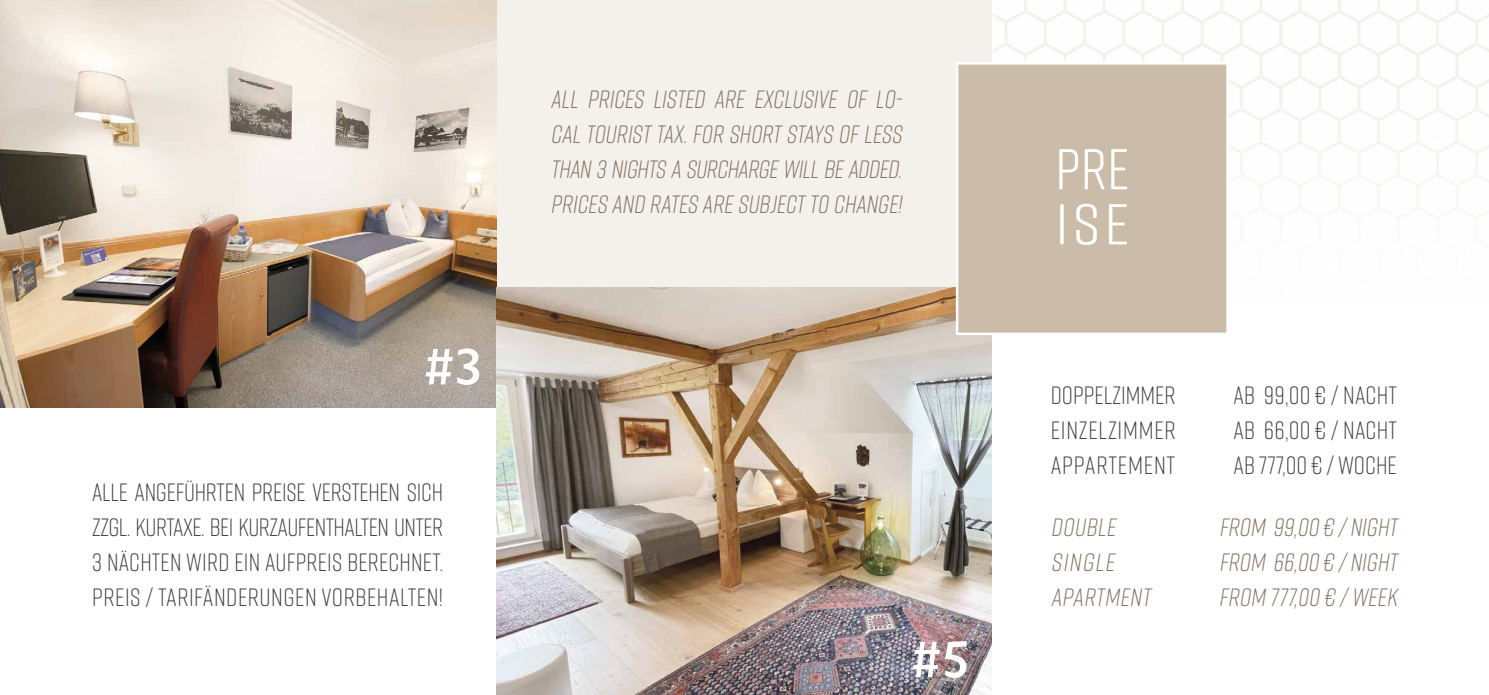
<style>
.page{position:relative;width:1489px;height:695px;background:#fff}
.page>*{position:absolute;margin:0;border:0;box-sizing:border-box;transform-origin:0 0}
.t1{font:57.5px/55px "Rift Soft";letter-spacing:.04em;color:#fff}
.t2{font:600 50px "Novel Sans Pro";color:#fff}
.t3{font:300 25px/35px "Rift Soft";letter-spacing:.01em;color:#3c3c3b;text-align:justify}
.t4{font:italic 300 25px/35px "Rift Soft";color:#7d6f5e;text-align:justify}
</style>
<div class="page">
<div style="left:496px;top:0;width:496px;height:461px;background:#f4f0ec"></div>
<img style="left:0;top:0;width:496px;height:407px">
<img style="left:496px;top:288px;width:496px;height:406px">
<img style="left:993px;top:0;width:495px;height:208px">
<div style="left:955px;top:62px;width:273px;height:273px;background:#cbbca9;border:2px solid #fff"></div>
<h2 class="t2" style="left:424px;top:331px;width:60px">#3</h2>
<p class="t3" style="left:92px;top:473px;width:352px">ALLE ANGEFÜHRTEN PREISE VERSTEHEN SICH ZZGL. KURTAXE. BEI KURZAUFENTHALTEN UNTER 3 NÄCHTEN WIRD EIN AUFPREIS BERECHNET.<br>PREIS / TARIFÄNDERUNGEN VORBEHALTEN!</p>
<p class="t4" style="left:550px;top:80px;width:357px">ALL PRICES LISTED ARE EXCLUSIVE OF LO-CALTOURISTTAX.FOR SHORTSTAYS OFLESS THAN 3NIGHTSASURCHARGEWILLBEADDED.<br>PRICES AND RATES ARESUBJECTTO CHANGE!</p>
<h2 class="t2" style="left:910px;top:623px;width:61px">#5</h2>
<h1 class="t1" style="left:1055px;top:139px;width:75px">PRE<br>ISE</h1>
<p class="t3" style="left:1050px;top:376px;width:126px">DOPPELZIMMER EINZELZIMMER APPARTEMENT</p>
<p class="t4" style="left:1050px;top:508px;width:106px;text-align:left">DOUBLE<br>SINGLE<br>APARTMENT</p>
<p class="t3" style="left:1233px;top:376px;width:165px">AB 99,00 € / NACHT AB 66,00 € / NACHT AB 777,00 € / WOCHE</p>
<p class="t4" style="left:1218px;top:508px;width:185px">FROM 99,00 € /NIGHT FROM 66,00 € /NIGHT FROM 777,00 € /WEEK</p>
</div>
